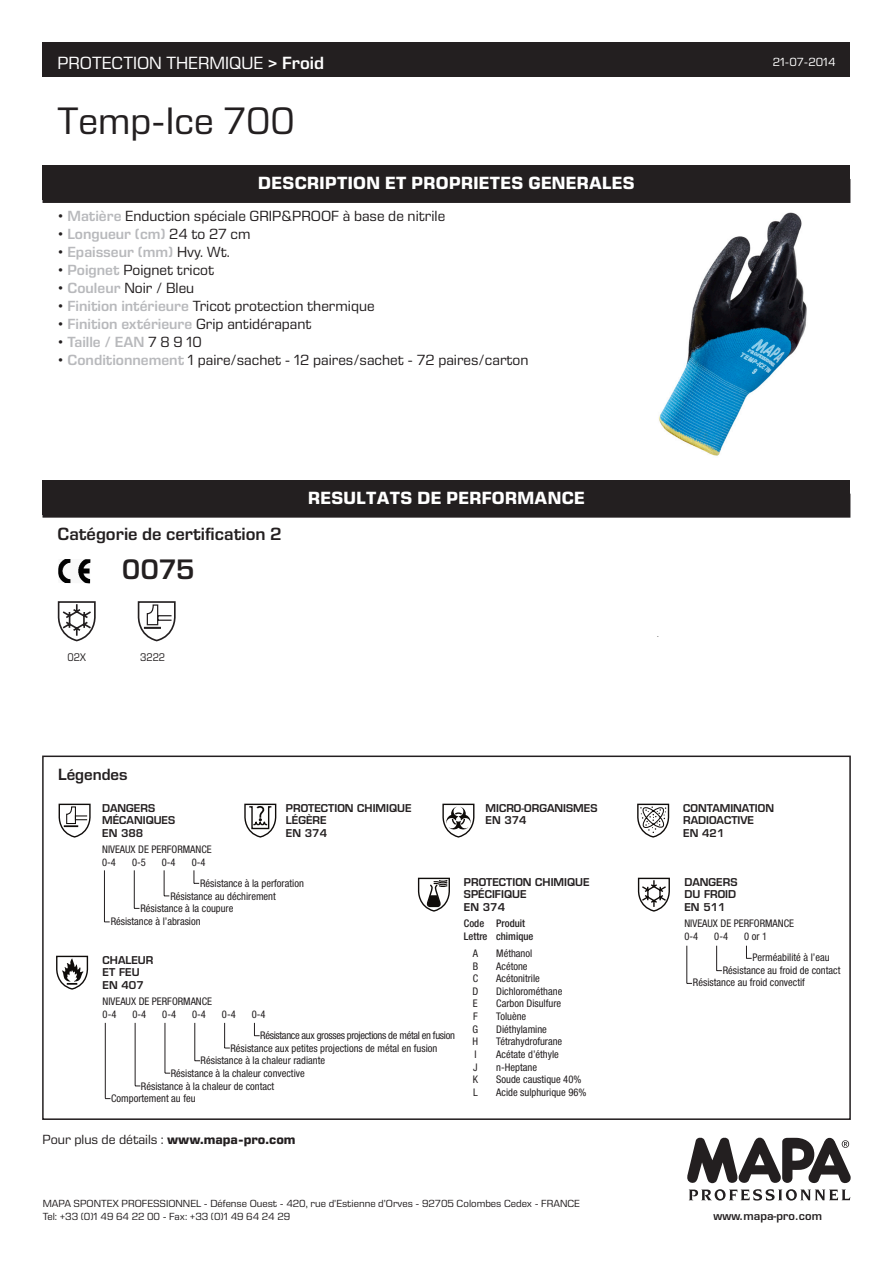
<style>
.page{position:relative;width:893px;height:1263px;background:#fff}
.page>*{position:absolute;margin:0;border:0;box-sizing:border-box;transform-origin:0 0}
._03__Nom_produit{font:39px "Eurostile Next LT Pro";color:#231f20}
._02__CE_nombre{font:600 28.8px "Eurostile Next LT Pro";color:#231f20}
._08__Titre_bandeau_n{font:700 18px "Eurostile Next LT Pro";letter-spacing:.02em;color:#fff}
.t1{font:18px "Eurostile Next LT Pro";color:#fff}
._01__Certif_category{font:600 18px "Eurostile Next LT Pro";color:#231f20}
.formatage_balise{font:15px "Eurostile Next LT Pro";color:#231f20}
.formatage_balise-2{font:600 15px "Eurostile Next LT Pro";color:#b8b9bc}
.t2{font:600 15px "Eurostile";color:#231f20}
.adresse_web{font:13.5px "Eurostile Next LT Pro";color:#231f20}
.t3{font:12px "Eurostile Next LT Pro";color:#fff}
.performances{font:11.25px "Eurostile Next LT Pro";color:#231f20;scale:.9 1}
.t4{font:600 11.1px "Eurostile";color:#231f20}
.t5{font:condensed 10.5px/12.6px "Helvetica Neue LT Std";color:#231f20}
.t6{font:600 10.5px/12.6px "Eurostile";color:#231f20}
.t7{font:10.5px "Eurostile Next LT Pro";color:#231f20}
.t8{font:condensed 10.5px/21.1px "Helvetica Neue LT Std";letter-spacing:-.03em;color:#231f20}
.t9{font:500 condensed 10.5px/12.6px "Helvetica Neue LT Std";color:#231f20}
.t10{font:condensed 7.5px "Helvetica Neue LT Std";color:#231f20;scale:.9 1}
.s1{font-weight:600}
.s2{font-weight:600;color:#b8b9bc}
.s3{font-weight:400;color:#231f20}
.s4{font-weight:700}
</style>
<div class="page">
<svg style="left:687px;top:1138px;width:164px;height:62px"></svg>
<svg style="left:59px;top:804px;width:32px;height:34px"></svg>
<svg style="left:56px;top:956px;width:32px;height:34px"></svg>
<svg style="left:418px;top:878px;width:32px;height:34px"></svg>
<svg style="left:442px;top:804px;width:32px;height:34px"></svg>
<svg style="left:244px;top:804px;width:32px;height:34px"></svg>
<hr style="left:104px;top:870px;width:1px;height:52px;background:#231f20">
<hr style="left:134px;top:870px;width:1px;height:38px;background:#231f20">
<svg style="left:164px;top:870px;width:5px;height:26px"></svg>
<svg style="left:194px;top:870px;width:5px;height:14px"></svg>
<hr style="left:105px;top:1023px;width:1px;height:75px;background:#231f20">
<hr style="left:135px;top:1023px;width:1px;height:63px;background:#231f20">
<hr style="left:165px;top:1023px;width:1px;height:50px;background:#231f20">
<hr style="left:194px;top:1023px;width:1px;height:37px;background:#231f20">
<svg style="left:224px;top:1023px;width:6px;height:26px"></svg>
<svg style="left:254px;top:1023px;width:6px;height:13px"></svg>
<svg style="left:638px;top:878px;width:32px;height:34px"></svg>
<svg style="left:637px;top:804px;width:32px;height:34px"></svg>
<hr style="left:686px;top:946px;width:1px;height:37px;background:#231f20">
<svg style="left:716px;top:946px;width:6px;height:25px"></svg>
<svg style="left:746px;top:946px;width:6px;height:13px"></svg>
<div style="left:42px;top:755px;width:809px;height:365px;border:2px solid #231f20"></div>
<div style="left:43px;top:43px;width:807px;height:34px;background:#231f20"></div>
<img style="left:58px;top:559px;width:32px;height:24px">
<div style="left:43px;top:166px;width:807px;height:34px;background:#231f20"></div>
<div style="left:43px;top:179px;width:807px;height:24px;background:#231f20"></div>
<div style="left:43px;top:480px;width:807px;height:34px;background:#231f20"></div>
<div style="left:43px;top:494px;width:807px;height:24px;background:#231f20"></div>
<img style="left:659px;top:212px;width:148px;height:244px">
<svg style="left:138px;top:601px;width:38px;height:40px"></svg>
<svg style="left:58px;top:601px;width:38px;height:40px"></svg>
<p class="t1" style="left:57px;top:53px;width:268px">PROTECTION THERMIQUE <span class="s1">&gt; Froid</span></p>
<p class="_03__Nom_produit" style="left:57px;top:99px;width:239px">Temp-Ice 700</p>
<p class="_08__Titre_bandeau_n" style="left:258px;top:173px;width:378px">DESCRIPTION ET PROPRIETES GENERALES</p>
<p class="formatage_balise" style="left:57px;top:207px;width:389px">• <span class="s2">Matière</span> Enduction spéciale GRIP&amp;PROOF à base de nitrile</p>
<p class="formatage_balise-2" style="left:57px;top:225px;width:195px"><span class="s3">•</span> Longueur (cm) <span class="s3">24 to 27 cm</span></p>
<p class="formatage_balise-2" style="left:57px;top:243px;width:174px"><span class="s3">•</span> Epaisseur (mm) <span class="s3">Hvy. Wt.</span></p>
<p class="formatage_balise" style="left:57px;top:261px;width:158px">• <span class="s2">Poignet</span> Poignet tricot</p>
<p class="formatage_balise" style="left:57px;top:279px;width:138px">• <span class="s2">Couleur</span> Noir / Bleu</p>
<p class="formatage_balise" style="left:57px;top:297px;width:319px">• <span class="s2">Finition intérieure</span> Tricot protection thermique</p>
<p class="formatage_balise-2" style="left:57px;top:315px;width:256px"><span class="s3">•</span> Finition extérieure <span class="s3">Grip antidérapant</span></p>
<p class="formatage_balise-2" style="left:57px;top:333px;width:146px"><span class="s3">•</span> Taille / EAN <span class="s3">7 8 9 10</span></p>
<p class="formatage_balise" style="left:57px;top:351px;width:473px">• <span class="s2">Conditionnement</span> 1 paire/sachet - 12 paires/sachet - 72 paires/carton</p>
<p class="t3" style="left:773px;top:55px;width:64px">21-07-2014</p>
<p class="_01__Certif_category" style="left:57px;top:524px;width:226px">Catégorie de certification 2</p>
<p class="_02__CE_nombre" style="left:122px;top:553px;width:74px">0075</p>
<p class="_08__Titre_bandeau_n" style="left:308px;top:487px;width:278px">RESULTATS DE PERFORMANCE</p>
<p class="performances" style="left:67px;top:651px;width:22px">02X</p>
<p class="performances" style="left:140px;top:651px;width:29px">3222</p>
<p class="t2" style="left:58px;top:765px;width:71px">Légendes</p>
<p class="t6" style="left:286px;top:801px;width:127px">PROTECTION CHIMIQUE<br>LÉGÈRE<br>EN 374</p>
<p class="t6" style="left:486px;top:801px;width:113px">MICRO-ORGANISMES<br>EN 374</p>
<p class="t6" style="left:102px;top:801px;width:75px">DANGERS<br>MÉCANIQUES<br>EN 388</p>
<p class="t5" style="left:102px;top:843px;width:111px">NIVEAUX DE PERFORMANCE<br>0-4</p>
<p class="t5" style="left:132px;top:856px;width:15px">0-5</p>
<p class="t5" style="left:162px;top:856px;width:15px">0-4</p>
<p class="t5" style="left:200px;top:851px;width:105px;line-height:21.1px;text-indent:-9px">0-4<br>Résistance à la perforation</p>
<p class="t5" style="left:170px;top:890px;width:107px">Résistance au déchirement</p>
<p class="t5" style="left:141px;top:902px;width:94px">Résistance à la coupure</p>
<p class="t5" style="left:111px;top:915px;width:91px">Résistance à l’abrasion</p>
<p class="t6" style="left:464px;top:875px;width:127px">PROTECTION CHIMIQUE<br>SPÉCIFIQUE<br>EN 374</p>
<p class="t9" style="left:464px;top:917px;width:71px">Code Produit<br>Lettre chimique</p>
<p class="t5" style="left:473px;top:947px;width:7px">A</p>
<p class="t5" style="left:496px;top:947px;width:38px">Méthanol</p>
<p class="t5" style="left:473px;top:959px;width:7px">B</p>
<p class="t5" style="left:496px;top:959px;width:33px">Acétone</p>
<p class="t5" style="left:473px;top:972px;width:7px">C</p>
<p class="t5" style="left:496px;top:972px;width:45px">Acétonitrile</p>
<p class="t5" style="left:472px;top:985px;width:7px">D</p>
<p class="t5" style="left:496px;top:985px;width:68px">Dichlorométhane</p>
<p class="t5" style="left:473px;top:997px;width:6px">E</p>
<p class="t5" style="left:496px;top:997px;width:66px">Carbon Disulfure</p>
<p class="t5" style="left:473px;top:1010px;width:6px">F</p>
<p class="t5" style="left:496px;top:1010px;width:32px">Toluène</p>
<p class="t5" style="left:473px;top:1022px;width:7px">G</p>
<p class="t5" style="left:496px;top:1022px;width:52px">Diéthylamine</p>
<p class="t5" style="left:473px;top:1035px;width:7px">H</p>
<p class="t5" style="left:496px;top:1035px;width:68px">Tétrahydrofurane</p>
<p class="t5" style="left:474px;top:1048px;width:4px">I</p>
<p class="t5" style="left:496px;top:1048px;width:64px">Acétate d’éthyle</p>
<p class="t5" style="left:473px;top:1060px;width:6px">J</p>
<p class="t5" style="left:496px;top:1060px;width:42px">n-Heptane</p>
<p class="t5" style="left:473px;top:1073px;width:7px">K</p>
<p class="t5" style="left:496px;top:1073px;width:87px">Soude caustique 40%</p>
<p class="t5" style="left:473px;top:1086px;width:6px">L</p>
<p class="t5" style="left:496px;top:1086px;width:92px">Acide sulphurique 96%</p>
<p class="t6" style="left:103px;top:953px;width:52px">CHALEUR<br>ET FEU<br>EN 407</p>
<p class="t5" style="left:103px;top:995px;width:111px">NIVEAUX DE PERFORMANCE<br>0-4</p>
<p class="t5" style="left:132px;top:1008px;width:15px">0-4</p>
<p class="t5" style="left:162px;top:1008px;width:15px">0-4</p>
<p class="t5" style="left:192px;top:1008px;width:15px">0-4</p>
<p class="t5" style="left:222px;top:1008px;width:15px">0-4</p>
<p class="t8" style="left:260px;top:1004px;width:196px;text-indent:-9px">0-4<br>Résistance aux grosses projections de métal en fusion</p>
<p class="t5" style="left:230px;top:1042px;width:208px">Résistance aux petites projections de métal en fusion</p>
<p class="t5" style="left:201px;top:1054px;width:126px">Résistance à la chaleur radiante</p>
<p class="t5" style="left:171px;top:1067px;width:135px">Résistance à la chaleur convective</p>
<p class="t5" style="left:141px;top:1079px;width:135px">Résistance à la chaleur de contact</p>
<p class="t5" style="left:111px;top:1092px;width:86px">Comportement au feu</p>
<p class="adresse_web" style="left:43px;top:1132px;width:255px">Pour plus de détails : <span class="s4">www.mapa-pro.com</span></p>
<p class="t7" style="left:43px;top:1198px;width:539px">MAPA SPONTEX PROFESSIONNEL - Défense Ouest - 420, rue d’Estienne d’Orves - 92705 Colombes Cedex - FRANCE</p>
<p class="t7" style="left:43px;top:1211px;width:249px">Tel: +33 (0)1 49 64 22 00 - Fax: +33 (0)1 49 64 24 29</p>
<p class="t10" style="left:657px;top:630px;width:3px">.</p>
<p class="t6" style="left:683px;top:801px;width:92px">CONTAMINATION<br>RADIOACTIVE<br>EN 421</p>
<p class="t6" style="left:684px;top:875px;width:54px">DANGERS<br>DU FROID<br>EN 511</p>
<p class="t5" style="left:684px;top:917px;width:111px">NIVEAUX DE PERFORMANCE<br>0-4</p>
<p class="t5" style="left:714px;top:930px;width:15px">0-4</p>
<p class="t5" style="left:753px;top:926px;width:78px;line-height:21.1px;text-indent:-9px">0 or 1<br>Perméabilité à l’eau</p>
<p class="t5" style="left:693px;top:964px;width:149px;text-indent:30px">Résistance au froid de contact<br>Résistance au froid convectif</p>
<p class="t4" style="left:714px;top:1209px;width:110px">www.mapa-pro.com</p>
</div>
